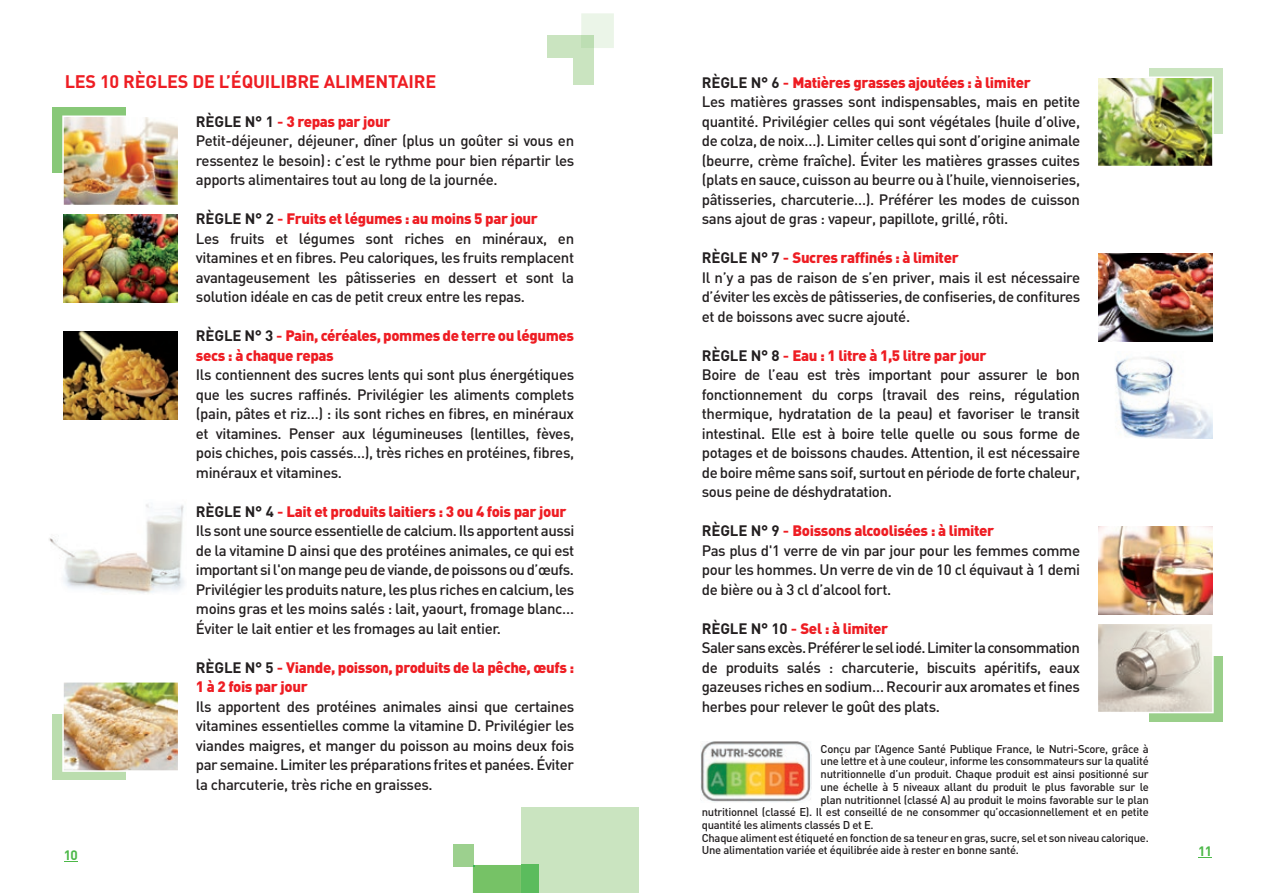
<style>
.page{position:relative;width:1276px;height:893px;background:#fff}
.page>*{position:absolute;margin:0;border:0;box-sizing:border-box;transform-origin:0 0}
.t1{font:700 18px "DIN";letter-spacing:-.01em;color:#ee1d23}
.t2{font:500 15px/19.5px "DIN";letter-spacing:-.025em;color:#231f20}
.t3{font:900 15px/19.5px "DIN";letter-spacing:-.025em;color:#ee1d23}
.t4{font:700 13.5px "DIN";color:#4cb848}
.t5{font:500 11.25px "DIN";letter-spacing:-.025em;color:#231f20}
.s1{font-weight:700}
.s2{font-weight:700;color:#ee1d23}
.s3{font-weight:900;color:#ee1d23}
.s4{font-weight:700;color:#231f20}
</style>
<div class="page">
<svg style="left:64px;top:861px;width:14px;height:1px"></svg>
<svg style="left:1198px;top:857px;width:14px;height:1px"></svg>
<div style="left:1148px;top:68px;width:74px;height:66px;background:#cae4c0"></div>
<div style="left:1148px;top:656px;width:74px;height:66px;background:#9acf8a"></div>
<div style="left:53px;top:715px;width:73px;height:65px;background:#bbddae"></div>
<div style="left:53px;top:107px;width:73px;height:66px;background:#88c878"></div>
<img style="left:62px;top:116px;width:116px;height:89px">
<img style="left:1098px;top:254px;width:114px;height:87px">
<img style="left:1115px;top:356px;width:97px;height:83px">
<img style="left:1098px;top:527px;width:114px;height:87px">
<svg style="left:1098px;top:624px;width:115px;height:89px;background:#d1cac0"></svg>
<img style="left:1098px;top:77px;width:115px;height:89px">
<img style="left:64px;top:215px;width:114px;height:87px">
<img style="left:64px;top:332px;width:114px;height:87px">
<img style="left:49px;top:504px;width:135px;height:89px">
<img style="left:62px;top:682px;width:116px;height:90px">
<div style="left:453px;top:844px;width:21px;height:22px;background:#9cd08e"></div>
<div style="left:521px;top:808px;width:118px;height:85px;background:#cae4c0"></div>
<svg style="left:473px;top:865px;width:48px;height:28px"></svg>
<div style="left:521px;top:865px;width:17px;height:28px;background:#5bbc5d"></div>
<div style="left:546px;top:35px;width:47px;height:50px;background:#cae4c0"></div>
<svg style="left:581px;top:13px;width:33px;height:35px"></svg>
<div style="left:581px;top:35px;width:12px;height:13px;background:#bddeb3"></div>
<div style="left:520px;top:58px;width:53px;height:56px;background:#fff"></div>
<img style="left:701px;top:741px;width:110px;height:61px">
<p class="t1" style="left:65px;top:69px;width:373px">LES 10 RÈGLES DE L’ÉQUILIBRE ALIMENTAIRE</p>
<p class="t2" style="left:196px;top:111px;width:380px"><span class="s1">RÈGLE N° 1</span> <span class="s2">-</span> <span class="s3">3 repas par jour<br></span>Petit-déjeuner, déjeuner, dîner (plus un goûter si vous en ressentez le besoin) : c’est le rythme pour bien répartir les apports alimentaires tout au long de la journée.</p>
<p class="t2" style="left:196px;top:209px;width:380px"><span class="s1">RÈGLE N° 2</span> <span class="s2">-</span> <span class="s3">Fruits et légumes : au moins 5 par jour<br></span>Les fruits et légumes sont riches en minéraux, en vitamines et en fibres. Peu caloriques, les fruits remplacent avantageusement les pâtisseries en dessert et sont la solution idéale en cas de petit creux entre les repas.</p>
<p class="t3" style="left:196px;top:325px;width:380px"><span class="s4">RÈGLE N° 3</span> <span class="s1">-</span> Pain, céréales, pommes de terre ou légumes secs : à chaque repas</p>
<p class="t2" style="left:196px;top:365px;width:380px;text-align:justify">Ils contiennent des sucres lents qui sont plus énergétiques que les sucres raffinés. Privilégier les aliments complets (pain, pâtes et riz…) : ils sont riches en fibres, en minéraux et vitamines. Penser aux légumineuses (lentilles, fèves, pois chiches, pois cassés…), très riches en protéines, fibres, minéraux et vitamines.</p>
<p class="t2" style="left:196px;top:501px;width:380px"><span class="s1">RÈGLE N° 4</span> <span class="s2">-</span> <span class="s3">Lait et produits laitiers : 3 ou 4 fois par jour </span>Ils sont une source essentielle de calcium. Ils apportent aussi de la vitamine D ainsi que des protéines animales, ce qui est important si l'on mange peu de viande, de poissons ou d’œufs.<br>Privilégier les produits nature, les plus riches en calcium, les moins gras et les moins salés : lait, yaourt, fromage blanc… Éviter le lait entier et les fromages au lait entier.</p>
<p class="t3" style="left:196px;top:657px;width:380px"><span class="s4">RÈGLE N° 5</span> <span class="s1">-</span> Viande, poisson, produits de la pêche, œufs :<br>1 à 2 fois par jour</p>
<p class="t2" style="left:196px;top:696px;width:380px;text-align:justify">Ils apportent des protéines animales ainsi que certaines vitamines essentielles comme la vitamine D. Privilégier les viandes maigres, et manger du poisson au moins deux fois par semaine. Limiter les préparations frites et panées. Éviter la charcuterie, très riche en graisses.</p>
<p class="t2" style="left:702px;top:72px;width:380px"><span class="s1">RÈGLE N° 6</span> <span class="s2">-</span> <span class="s3">Matières grasses ajoutées : à limiter<br></span>Les matières grasses sont indispensables, mais en petite quantité. Privilégier celles qui sont végétales (huile d’olive, de colza, de noix…). Limiter celles qui sont d’origine animale (beurre, crème fraîche). Éviter les matières grasses cuites (plats en sauce, cuisson au beurre ou à l’huile, viennoiseries, pâtisseries, charcuterie…). Préférer les modes de cuisson sans ajout de gras : vapeur, papillote, grillé, rôti.</p>
<p class="t2" style="left:702px;top:248px;width:380px"><span class="s1">RÈGLE N° 7</span> <span class="s2">-</span> <span class="s3">Sucres raffinés : à limiter<br></span>Il n’y a pas de raison de s’en priver, mais il est nécessaire d’éviter les excès de pâtisseries, de confiseries, de confitures et de boissons avec sucre ajouté.</p>
<p class="t2" style="left:702px;top:345px;width:380px"><span class="s1">RÈGLE N° 8</span> <span class="s2">-</span> <span class="s3">Eau : 1 litre à 1,5 litre par jour<br></span>Boire de l’eau est très important pour assurer le bon fonctionnement du corps (travail des reins, régulation thermique, hydratation de la peau) et favoriser le transit intestinal. Elle est à boire telle quelle ou sous forme de potages et de boissons chaudes. Attention, il est nécessaire de boire même sans soif, surtout en période de forte chaleur, sous peine de déshydratation.</p>
<p class="t2" style="left:702px;top:521px;width:380px"><span class="s1">RÈGLE N° 9</span> <span class="s2">-</span> <span class="s3">Boissons alcoolisées : à limiter<br></span>Pas plus d'1 verre de vin par jour pour les femmes comme pour les hommes. Un verre de vin de 10 cl équivaut à 1 demi de bière ou à 3 cl d’alcool fort.</p>
<p class="t2" style="left:702px;top:618px;width:380px"><span class="s1">RÈGLE N° 10</span> <span class="s2">-</span> <span class="s3">Sel : à limiter<br></span>Saler sans excès. Préférer le sel iodé. Limiter la consommation de produits salés : charcuterie, biscuits apéritifs, eaux gazeuses riches en sodium… Recourir aux aromates et fines herbes pour relever le goût des plats.</p>
<p class="t5" style="left:820px;top:741px;width:330px">Conçu par l’Agence Santé Publique France, le Nutri-Score, grâce à</p>
<p class="t5" style="left:820px;top:754px;width:330px">une lettre et à une couleur, informe les consommateurs sur la qualité</p>
<p class="t5" style="left:820px;top:767px;width:330px">nutritionnelle d’un produit. Chaque produit est ainsi positionné sur</p>
<p class="t5" style="left:820px;top:779px;width:330px">une échelle à 5 niveaux allant du produit le plus favorable sur le</p>
<p class="t5" style="left:820px;top:792px;width:330px">plan nutritionnel (classé A) au produit le moins favorable sur le plan</p>
<p class="t5" style="left:702px;top:805px;width:448px">nutritionnel (classé E). Il est conseillé de ne consommer qu’occasionnellement et en petite</p>
<p class="t5" style="left:702px;top:818px;width:173px">quantité les aliments classés D et E.</p>
<p class="t5" style="left:702px;top:830px;width:448px">Chaque aliment est étiqueté en fonction de sa teneur en gras, sucre, sel et son niveau calorique.</p>
<p class="t5" style="left:702px;top:843px;width:319px">Une alimentation variée et équilibrée aide à rester en bonne santé.</p>
<p class="t4" style="left:64px;top:846px;width:15px">10</p>
<p class="t4" style="left:1198px;top:842px;width:15px">11</p>
</div>
